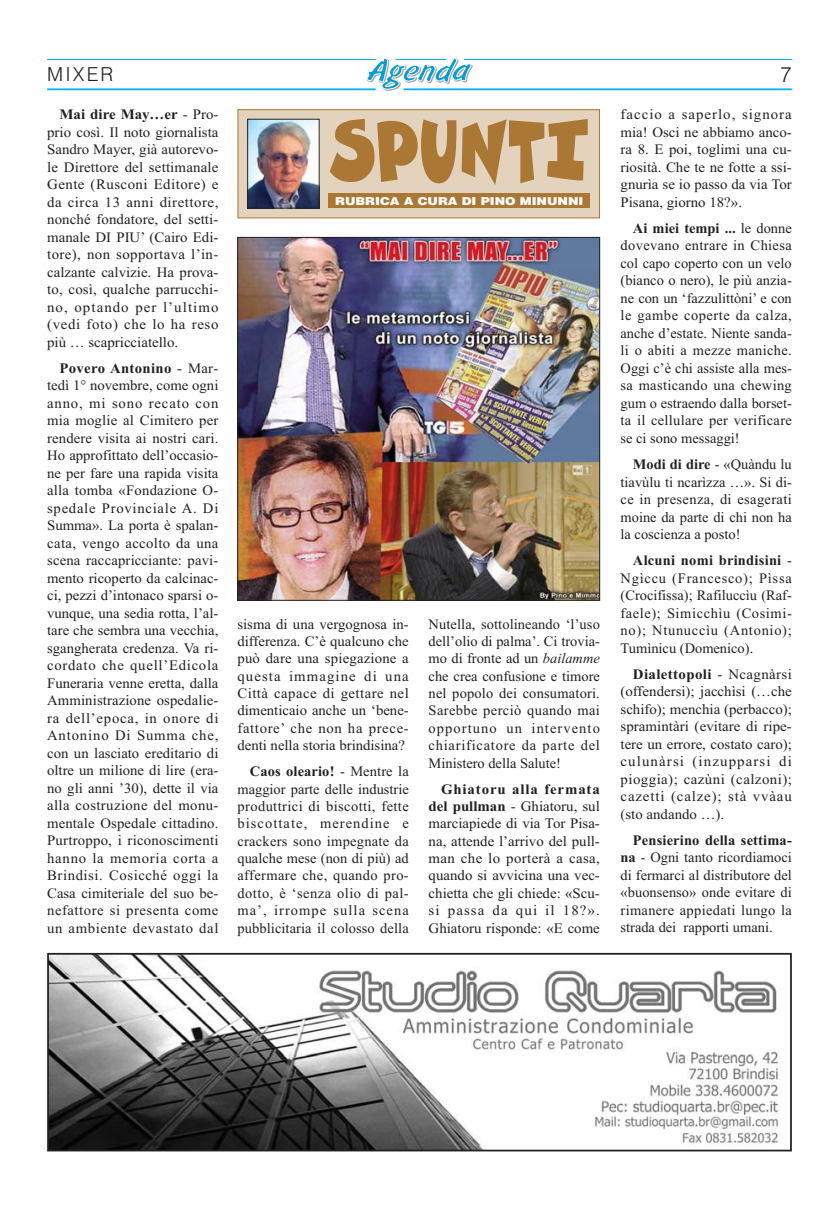
<style>
.page{position:relative;width:839px;height:1211px;background:#fff}
.page>*{position:absolute;margin:0;border:0;box-sizing:border-box;transform-origin:0 0}
.t1{font:71.05px "Comics";color:#ab7734;scale:.72 1}
.t2{font:300 21px "Helvetica";color:#231f20}
.t3{font:300 19.25px "Helvetica";letter-spacing:.11em;color:#231f20}
.t4{font:14.35px/17.5px "Times New Roman";letter-spacing:.005em;color:#231f20;text-align:justify}
.t5{font:900 10.85px "Helvetica";color:#fff;scale:1.15 1}
.s1{font-weight:700}
.s2{font-style:italic}
</style>
<div class="page">
<hr style="left:403px;top:88px;width:388px;height:2px;background:#00aeef">
<hr style="left:47px;top:88px;width:328px;height:2px;background:#00aeef">
<hr style="left:464px;top:59px;width:327px;height:1px;background:#00aeef">
<hr style="left:47px;top:59px;width:329px;height:1px;background:#00aeef">
<svg style="left:366px;top:58px;width:106px;height:33px"></svg>
<div style="left:238px;top:110px;width:361px;height:107px;background:#e3d2bc"></div>
<div style="left:237px;top:109px;width:362px;height:109px;border:1px solid #ab7734"></div>
<img style="left:249px;top:121px;width:68px;height:85px">
<div style="left:247px;top:119px;width:72px;height:89px;border:1px solid #231f20"></div>
<div style="left:328px;top:193px;width:262px;height:15px;background:#ab7734"></div>
<img style="left:239px;top:239px;width:358px;height:359px">
<div style="left:237px;top:237px;width:362px;height:363px;border:1px solid #231f20"></div>
<img style="left:50px;top:955px;width:731px;height:193px">
<div style="left:47px;top:952px;width:744px;height:199px;border:2px solid #231f20"></div>
<h3 class="t3" style="left:47px;top:67px;width:68px">MIXER</h3>
<h2 class="t2" style="left:780px;top:66px;width:13px">7</h2>
<p class="t4" style="left:47px;top:107px;width:173px;text-indent:12px"><span class="s1">Mai dire May…er</span> - Pro&shy;prio così. Il noto giornalista Sandro Mayer, già autorevo&shy;le Direttore del settimanale Gente (Rusconi Editore) e da circa 13 anni direttore, nonché fondatore, del setti&shy;manale DI PIU’ (Cairo Edi&shy;tore), non sopportava l’in&shy;calzante calvizie. Ha prova&shy;to, così, qualche parrucchi&shy;no, optando per l’ultimo (vedi foto) che lo ha reso più … scapricciatello.</p>
<p class="t4" style="left:47px;top:360px;width:173px;text-indent:12px"><span class="s1">Povero Antonino</span> - Mar&shy;tedì 1° novembre, come ogni anno, mi sono recato con mia moglie al Cimitero per rendere visita ai nostri cari.<br>Ho approfittato dell’occasio&shy;ne per fare una rapida visita alla tomba «Fondazione O&shy;spedale Provinciale A. Di Summa». La porta è spalan&shy;cata, vengo accolto da una scena raccapricciante: pavi&shy;mento ricoperto da calcinac&shy;ci, pezzi d’intonaco sparsi o&shy;vunque, una sedia rotta, l’al&shy;tare che sembra una vecchia, sgangherata credenza. Va ri&shy;cordato che quell’Edicola Funeraria venne eretta, dalla Amministrazione ospedalie&shy;ra dell’epoca, in onore di Antonino Di Summa che, con un lasciato ereditario di oltre un milione di lire (era&shy;no gli anni ’30), dette il via alla costruzione del monu&shy;mentale Ospedale cittadino.<br>Purtroppo, i riconoscimenti hanno la memoria corta a Brindisi. Cosicché oggi la Casa cimiteriale del suo be&shy;nefattore si presenta come un ambiente devastato dal</p>
<p class="t4" style="left:620px;top:107px;width:173px">faccio a saperlo, signora mia! Osci ne abbiamo anco&shy;ra 8. E poi, toglimi una cu&shy;riosità. Che te ne fotte a ssi&shy;gnurìa se io passo da via Tor Pisana, giorno 18?».</p>
<p class="t4" style="left:620px;top:221px;width:173px;text-indent:12px"><span class="s1">Ai miei tempi ...</span> le donne dovevano entrare in Chiesa col capo coperto con un velo (bianco o nero), le più anzia&shy;ne con un ‘fazzulittòni’ e con le gambe coperte da calza, anche d’estate. Niente sanda&shy;li o abiti a mezze maniche.<br>Oggi c’è chi assiste alla mes&shy;sa masticando una chewing gum o estraendo dalla borset&shy;ta il cellulare per verificare se ci sono messaggi!</p>
<p class="t4" style="left:620px;top:457px;width:173px;text-indent:12px"><span class="s1">Modi di dire</span> - «Quàndu lu tiavùlu ti ncarìzza …». Si di&shy;ce in presenza, di esagerati moine da parte di chi non ha la coscienza a posto!</p>
<p class="t4" style="left:620px;top:553px;width:173px;text-indent:12px"><span class="s1">Alcuni nomi brindisini</span> - Ngìccu (Francesco); Pìssa (Crocifissa); Rafiluccìu (Raf&shy;faele); Simicchìu (Cosimi&shy;no); Ntunuccìu (Antonio); Tumìnicu (Domenico).</p>
<p class="t4" style="left:620px;top:666px;width:173px;text-indent:12px"><span class="s1">Dialettopoli</span> - Ncagnàrsi (offendersi); jacchìsi (…che schifo); menchia (perbacco); spramintàri (evitare di ripe&shy;tere un errore, costato caro); culunàrsi (inzupparsi di pioggia); cazùni (calzoni); cazetti (calze); stà vvàau (sto andando …).</p>
<p class="t4" style="left:620px;top:832px;width:173px;text-indent:12px"><span class="s1">Pensierino della settima&shy;na</span> - Ogni tanto ricordiamoci di fermarci al distributore del «buonsenso» onde evitare di rimanere appiedati lungo la strada dei rapporti umani.</p>
<h1 class="t1" style="left:330px;top:112px;width:361px">SPUNTI</h1>
<p class="t5" style="left:335px;top:197px;width:217px">RUBRICA A CURA DI PINO MINUNNI</p>
<p class="t4" style="left:237px;top:616px;width:173px">sisma di una vergognosa in&shy;differenza. C’è qualcuno che può dare una spiegazione a questa immagine di una Città capace di gettare nel dimenticaio anche un ‘bene&shy;fattore’ che non ha prece&shy;denti nella storia brindisina?</p>
<p class="t4" style="left:237px;top:764px;width:173px;text-indent:12px"><span class="s1">Caos oleario!</span> - Mentre la maggior parte delle industrie produttrici di biscotti, fette biscottate, merendine e crackers sono impegnate da qualche mese (non di più) ad affermare che, quando pro&shy;dotto, è ‘senza olio di pal&shy;ma’, irrompe sulla scena pubblicitaria il colosso della</p>
<p class="t4" style="left:428px;top:616px;width:173px">Nutella, sottolineando ‘l’uso dell’olio di palma’. Ci trovia&shy;mo di fronte ad un <span class="s2">bailamme </span>che crea confusione e timore nel popolo dei consumatori.<br>Sarebbe perciò quando mai opportuno un intervento chiarificatore da parte del Ministero della Salute!</p>
<p class="t4" style="left:428px;top:781px;width:173px;text-indent:12px"><span class="s1">Ghiatoru alla fermata del pullman</span> - Ghiatoru, sul marciapiede di via Tor Pisa&shy;na, attende l’arrivo del pull&shy;man che lo porterà a casa, quando si avvicina una vec&shy;chietta che gli chiede: «Scu&shy;si passa da qui il 18?».<br>Ghiatoru risponde: «E come</p>
</div>
